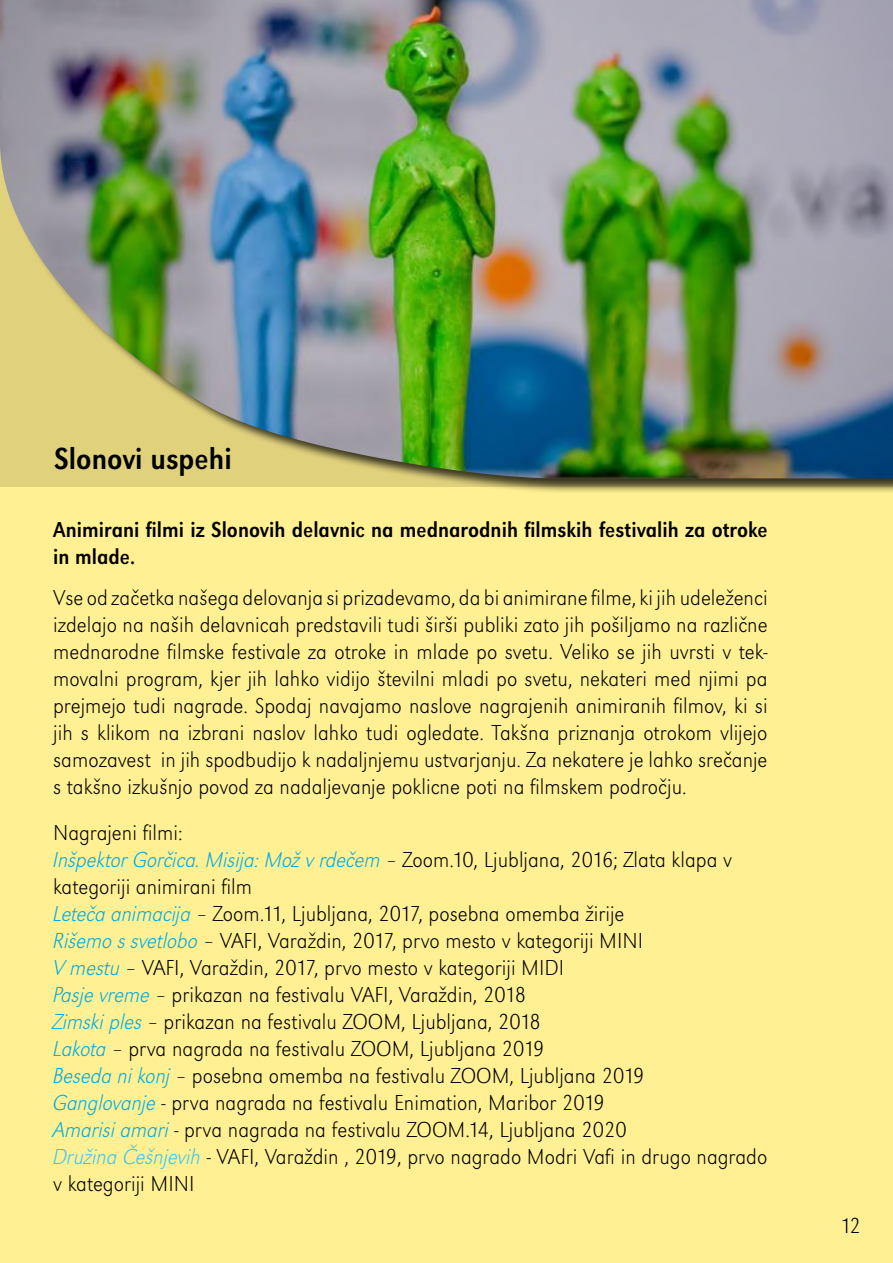
<style>
.page{position:relative;width:893px;height:1263px;background:#fff093}
.page>*{position:absolute;margin:0;border:0;box-sizing:border-box;transform-origin:0 0}
.t1{font:31.5px "URW Grotesk TOT Reg Ext Nar";color:#000}
.t2{font:22.5px/27px "URW Grotesk TOT Ext Lig Nar";color:#000;text-align:justify}
.t3{font:22.5px/27px "URW Grotesk TOT Reg Ext Nar";color:#000}
.s1{font-family:"URW Grotesk TOT Ext Lig Nar Obl";color:#00abe3}
.s2{font-family:"URW Grotesk TOT Ext Lig Nar Obl"}
.s3{font-family:"URW Grotesk TOT Ext Lig Nar Obl";color:#38c6f4}
</style>
<div class="page">
<div style="left:3px;top:0;width:890px;height:494px;background:#000;opacity:.75"></div>
<img style="left:0;top:0;width:893px;height:478px">
<h1 class="t1" style="left:54px;top:440px;width:179px">Slonovi uspehi</h1>
<p class="t3" style="left:53px;top:516px;width:716px">Animirani filmi iz Slonovih delavnic na mednarodnih filmskih festivalih za otroke in mlade.</p>
<p class="t2" style="left:53px;top:583px;width:716px">Vse od začetka našega delovanja si prizadevamo, da bi animirane filme, ki jih udeleženci izdelajo na naših delavnicah predstavili tudi širši publiki zato jih pošiljamo na različne mednarodne filmske festivale za otroke in mlade po svetu. Veliko se jih uvrsti v tek&shy;movalni program, kjer jih lahko vidijo številni mladi po svetu, nekateri med njimi pa prejmejo tudi nagrade. Spodaj navajamo naslove nagrajenih animiranih filmov, ki si jih s klikom na izbrani naslov lahko tudi ogledate. Takšna priznanja otrokom vlijejo samozavest in jih spodbudijo k nadaljnjemu ustvarjanju. Za nekatere je lahko srečanje s takšno izkušnjo povod za nadaljevanje poklicne poti na filmskem področju.</p>
<p class="t2" style="left:53px;top:819px;width:716px;text-align:left">Nagrajeni filmi:<br><span class="s1">Inšpektor Gorčica. Misija: Mož v rdečem</span> – Zoom.10, Ljubljana, 2016; Zlata klapa v kategoriji animirani film<br><span class="s1">Leteča animacija</span> – Zoom.11, Ljubljana, 2017, posebna omemba žirije<br><span class="s1">Rišemo s svetlobo</span> – VAFI, Varaždin, 2017, prvo mesto v kategoriji MINI<br><span class="s1">V mestu</span> – VAFI, Varaždin, 2017, prvo mesto v kategoriji MIDI<br><span class="s1">Pasje vreme</span> – prikazan na festivalu VAFI, Varaždin, 2018<br><span class="s1">Zimski ples</span> – prikazan na festivalu ZOOM, Ljubljana, 2018<br><span class="s1">Lakota</span> – prva nagrada na festivalu ZOOM, Ljubljana 2019<br><span class="s1">Beseda ni konj</span> – posebna omemba na festivalu ZOOM, Ljubljana 2019<br><span class="s1">Ganglovanje</span> - prva nagrada na festivalu Enimation, Maribor 2019<br><span class="s1">Amarisi amari</span> <span class="s2">-</span> prva nagrada na festivalu ZOOM.14, Ljubljana 2020<br><span class="s3">Družina Češnjevih</span> - VAFI, Varaždin , 2019, prvo nagrado Modri Vafi in drugo nagrado v kategoriji MINI</p>
<p class="t2" style="left:840px;top:1212px;width:22px">12</p>
</div>
